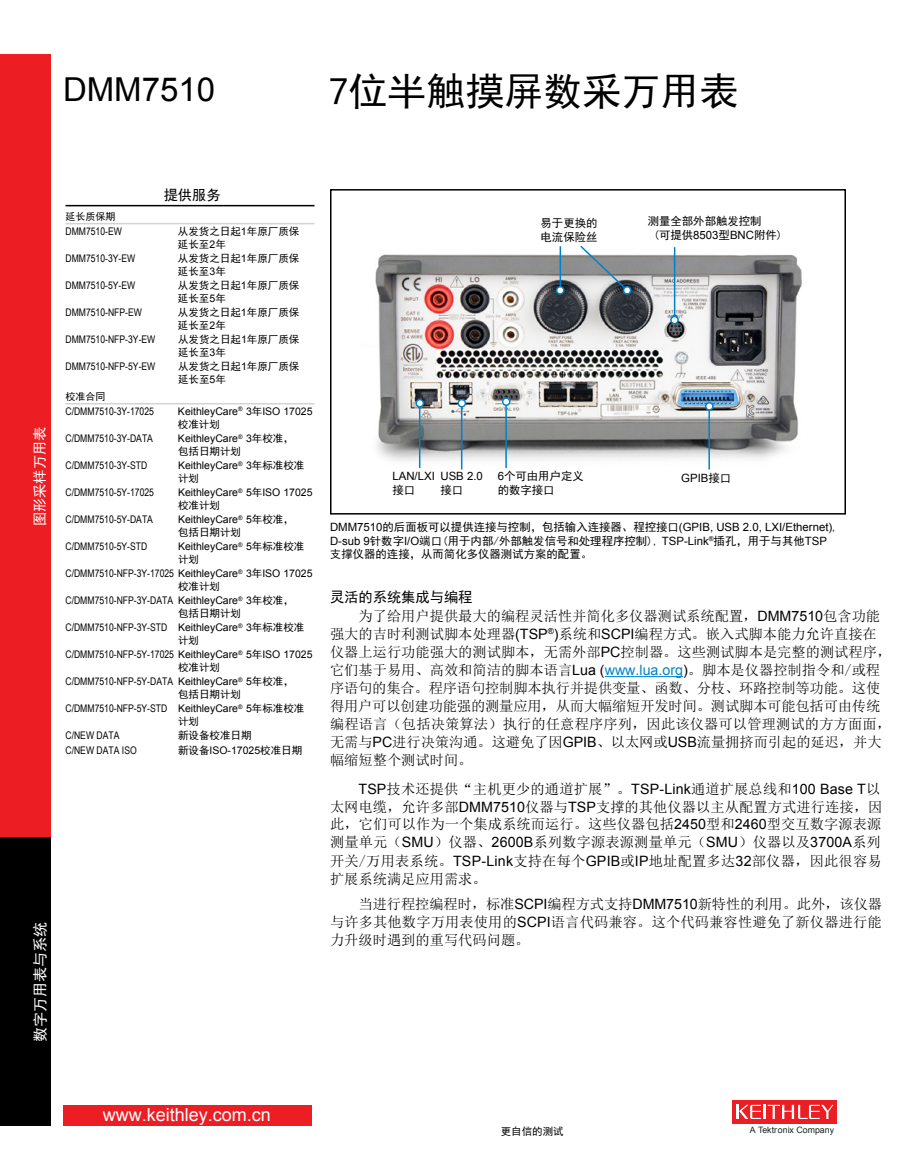
<style>
.page{position:relative;width:918px;height:1175px;background:#fff}
.page>*{position:absolute;margin:0;border:0;box-sizing:border-box;transform-origin:0 0}
.t1{font:39px "Sim Hei";color:#000}
.t2{font:33px "Arial";color:#000}
.t3{font:18px "Arial";color:#fff}
.t4{font:15px "Sim Hei";color:#fff}
.t5{font:14.25px/18px "Sim Sun";color:#000}
.t6{font:14.25px "Sim Hei";color:#000}
.t7{font:14.1px "Sim Hei";color:#fff}
.t8{font:11.4px/13.6px "Sim Hei";color:#000}
.t9{font:11.4px "Arial";color:#000}
.t10{font:10.5px "Arial Narrow";color:#000}
.t11{font:10.5px/12.6px "Sim Hei";color:#000}
.t12{font:10.5px "Arial";color:#000}
.t13{font:10.05px "Sim Hei";color:#000}
.t14{font:8.85px "Arial";color:#182321}
.s1{font-family:"Arial"}
.s2{font-family:"Sim Hei"}
.s3{font-family:"Arial";color:#0082ca}
</style>
<div class="page">
<div style="left:0;top:54px;width:51px;height:783px;background:#ed1d24"></div>
<div style="left:0;top:837px;width:51px;height:288px;background:#000"></div>
<div style="left:63px;top:1104px;width:249px;height:21px;background:#ed1d24"></div>
<div style="left:732px;top:1100px;width:105px;height:23px;background:#ed1d24"></div>
<hr style="left:763px;top:1104px;width:3px;height:15px;background:#fff">
<svg style="left:737px;top:1104px;width:24px;height:15px"></svg>
<svg style="left:768px;top:1104px;width:65px;height:15px"></svg>
<hr style="left:66px;top:205px;width:249px;height:1px;background:#000">
<hr style="left:66px;top:223px;width:249px;height:1px;background:#d1d3d4">
<hr style="left:66px;top:403px;width:249px;height:1px;background:#d1d3d4">
<img style="left:375px;top:246px;width:427px;height:224px">
<div style="left:330px;top:189px;width:516px;height:325px;border:2px solid #000"></div>
<hr style="left:560px;top:246px;width:1px;height:44px;background:#0082ca">
<hr style="left:708px;top:406px;width:2px;height:63px;background:#0082ca">
<hr style="left:674px;top:247px;width:1px;height:70px;background:#0082ca">
<div style="left:557px;top:287px;width:7px;height:7px;background:#fff;border-radius:50%"></div>
<div style="left:556px;top:286px;width:9px;height:9px;border:2px solid #0082ca;border-radius:50%"></div>
<svg style="left:579px;top:245px;width:54px;height:51px"></svg>
<div style="left:706px;top:403px;width:7px;height:7px;background:#fff;border-radius:50%"></div>
<div style="left:705px;top:402px;width:9px;height:8px;border:2px solid #0082ca;border-radius:50%"></div>
<hr style="left:461px;top:403px;width:1px;height:66px;background:#0082ca">
<div style="left:458px;top:399px;width:7px;height:8px;background:#fff;border-radius:50%"></div>
<div style="left:457px;top:399px;width:9px;height:8px;border:2px solid #0082ca;border-radius:50%"></div>
<hr style="left:505px;top:402px;width:2px;height:66px;background:#0082ca">
<div style="left:503px;top:398px;width:7px;height:7px;background:#fff;border-radius:50%"></div>
<div style="left:502px;top:397px;width:9px;height:9px;border:2px solid #0082ca;border-radius:50%"></div>
<hr style="left:419px;top:402px;width:1px;height:66px;background:#0082ca">
<div style="left:416px;top:399px;width:7px;height:8px;background:#fff;border-radius:50%"></div>
<div style="left:415px;top:399px;width:9px;height:8px;border:2px solid #0082ca;border-radius:50%"></div>
<div style="left:671px;top:316px;width:7px;height:7px;background:#fff;border-radius:50%"></div>
<div style="left:670px;top:316px;width:9px;height:8px;border:2px solid #0082ca;border-radius:50%"></div>
<hr style="left:605px;top:676px;width:78px;height:1px;background:#0082ca">
<h2 class="t2" style="left:63px;top:68px;width:154px">DMM7510</h2>
<h1 class="t1" style="left:329px;top:72px;width:411px">7位半触摸屏数采万用表</h1>
<p class="t7" style="left:33px;top:526px;width:101px;rotate:-90deg">图形采样万用表</p>
<p class="t4" style="left:33px;top:1042px;width:122px;rotate:-90deg">数字万用表与系统</p>
<p class="t6" style="left:164px;top:188px;width:58px">提供服务</p>
<p class="t13" style="left:66px;top:211px;width:51px">延长质保期</p>
<p class="t10" style="left:66px;top:223px;width:58px">DMM7510-EW</p>
<p class="t11" style="left:178px;top:225px;width:123px">从发货之日起<span class="s1">1</span>年原厂质保延长至<span class="s1">2</span>年</p>
<p class="t10" style="left:66px;top:250px;width:71px">DMM7510-3Y-EW</p>
<p class="t11" style="left:178px;top:252px;width:123px">从发货之日起<span class="s1">1</span>年原厂质保延长至<span class="s1">3</span>年</p>
<p class="t10" style="left:66px;top:277px;width:71px">DMM7510-5Y-EW</p>
<p class="t11" style="left:178px;top:279px;width:123px">从发货之日起<span class="s1">1</span>年原厂质保延长至<span class="s1">5</span>年</p>
<p class="t10" style="left:66px;top:304px;width:78px">DMM7510-NFP-EW</p>
<p class="t11" style="left:178px;top:306px;width:123px">从发货之日起<span class="s1">1</span>年原厂质保延长至<span class="s1">2</span>年</p>
<p class="t10" style="left:66px;top:331px;width:91px">DMM7510-NFP-3Y-EW</p>
<p class="t11" style="left:178px;top:333px;width:123px">从发货之日起<span class="s1">1</span>年原厂质保延长至<span class="s1">3</span>年</p>
<p class="t10" style="left:66px;top:358px;width:91px">DMM7510-NFP-5Y-EW</p>
<p class="t11" style="left:178px;top:360px;width:123px">从发货之日起<span class="s1">1</span>年原厂质保延长至<span class="s1">5</span>年</p>
<p class="t13" style="left:66px;top:391px;width:41px">校准合同</p>
<p class="t10" style="left:66px;top:403px;width:90px">C/DMM7510-3Y-17025</p>
<p class="t12" style="left:178px;top:404px;width:136px">KeithleyCare<sup>®</sup> 3<span class="s2">年</span>ISO 17025</p>
<p class="t11" style="left:178px;top:417px;width:43px">校准计划</p>
<p class="t10" style="left:66px;top:430px;width:89px">C/DMM7510-3Y-DATA</p>
<p class="t12" style="left:178px;top:431px;width:117px">KeithleyCare<sup>®</sup> 3<span class="s2">年校准，</span></p>
<p class="t11" style="left:178px;top:444px;width:64px">包括日期计划</p>
<p class="t10" style="left:66px;top:457px;width:83px">C/DMM7510-3Y-STD</p>
<p class="t12" style="left:178px;top:458px;width:128px">KeithleyCare<sup>®</sup> 3<span class="s2">年标准校准</span></p>
<p class="t11" style="left:178px;top:471px;width:22px">计划</p>
<p class="t10" style="left:66px;top:484px;width:90px">C/DMM7510-5Y-17025</p>
<p class="t12" style="left:178px;top:485px;width:136px">KeithleyCare<sup>®</sup> 5<span class="s2">年</span>ISO 17025</p>
<p class="t11" style="left:178px;top:498px;width:43px">校准计划</p>
<p class="t10" style="left:66px;top:511px;width:89px">C/DMM7510-5Y-DATA</p>
<p class="t12" style="left:178px;top:512px;width:117px">KeithleyCare<sup>®</sup> 5<span class="s2">年校准，</span></p>
<p class="t11" style="left:178px;top:525px;width:64px">包括日期计划</p>
<p class="t10" style="left:66px;top:538px;width:83px">C/DMM7510-5Y-STD</p>
<p class="t12" style="left:178px;top:539px;width:128px">KeithleyCare<sup>®</sup> 5<span class="s2">年标准校准</span></p>
<p class="t11" style="left:178px;top:552px;width:22px">计划</p>
<p class="t10" style="left:66px;top:565px;width:249px">C/DMM7510-NFP-3Y-17025 <span class="s1">KeithleyCare</span><sup>®</sup> <span class="s1">3</span><span class="s2">年</span><span class="s1">ISO 17025</span></p>
<p class="t11" style="left:178px;top:579px;width:43px">校准计划</p>
<p class="t10" style="left:66px;top:592px;width:230px">C/DMM7510-NFP-3Y-DATA <span class="s1">KeithleyCare</span><sup>®</sup> <span class="s1">3</span><span class="s2">年校准，</span></p>
<p class="t11" style="left:178px;top:606px;width:64px">包括日期计划</p>
<p class="t10" style="left:66px;top:619px;width:240px">C/DMM7510-NFP-3Y-STD <span class="s1">KeithleyCare</span><sup>®</sup> <span class="s1">3</span><span class="s2">年标准校准</span></p>
<p class="t11" style="left:178px;top:633px;width:22px">计划</p>
<p class="t10" style="left:66px;top:646px;width:249px">C/DMM7510-NFP-5Y-17025 <span class="s1">KeithleyCare</span><sup>®</sup> <span class="s1">5</span><span class="s2">年</span><span class="s1">ISO 17025</span></p>
<p class="t11" style="left:178px;top:660px;width:43px">校准计划</p>
<p class="t10" style="left:66px;top:673px;width:230px">C/DMM7510-NFP-5Y-DATA <span class="s1">KeithleyCare</span><sup>®</sup> <span class="s1">5</span><span class="s2">年校准，</span></p>
<p class="t11" style="left:178px;top:687px;width:64px">包括日期计划</p>
<p class="t10" style="left:66px;top:700px;width:240px">C/DMM7510-NFP-5Y-STD <span class="s1">KeithleyCare</span><sup>®</sup> <span class="s1">5</span><span class="s2">年标准校准</span></p>
<p class="t11" style="left:178px;top:714px;width:22px">计划</p>
<p class="t10" style="left:66px;top:727px;width:56px">C/NEW DATA</p>
<p class="t11" style="left:178px;top:729px;width:75px">新设备校准日期</p>
<p class="t10" style="left:66px;top:742px;width:73px">C/NEW DATA ISO</p>
<p class="t12" style="left:178px;top:743px;width:126px"><span class="s2">新设备</span>ISO-17025<span class="s2">校准日期</span></p>
<p class="t8" style="left:541px;top:216px;width:58px">易于更换的电流保险丝</p>
<p class="t8" style="left:653px;top:215px;width:131px;text-indent:-6px">测量全部外部触发控制<br>(可提供<span class="s1">8503</span>型<span class="s1">BNC</span>附件)</p>
<p class="t8" style="left:498px;top:469px;width:88px"><span class="s1">6</span>个可由用户定义</p>
<p class="t9" style="left:681px;top:470px;width:52px">GPIB<span class="s2">接口</span></p>
<p class="t8" style="left:498px;top:483px;width:58px">的数字接口</p>
<p class="t9" style="left:392px;top:469px;width:44px">LAN/LXI</p>
<p class="t8" style="left:392px;top:483px;width:24px">接口</p>
<p class="t9" style="left:330px;top:519px;width:510px">DMM7510<span class="s2">的后面板可以提供连接与控制，包括输入连接器、程控接口</span>(GPIB, USB 2.0, LXI/Ethernet)<span class="s2">,</span></p>
<p class="t8" style="left:330px;top:534px;width:499px"><span class="s1">D-sub 9</span>针数字<span class="s1">I/O</span>端口(用于内部/外部触发信号和处理程序控制), <span class="s1">TSP-Link</span><sup>®</sup>插孔，用于与其他<span class="s1">TSP</span>支撑仪器的连接，从而简化多仪器测试方案的配置。</p>
<p class="t6" style="left:330px;top:589px;width:144px">灵活的系统集成与编程</p>
<p class="t5" style="left:330px;top:607px;width:563px;text-indent:28px">为了给用户提供最大的编程灵活性并简化多仪器测试系统配置，<span class="s1">DMM7510</span>包含功能强大的吉时利测试脚本处理器<span class="s1">(TSP</span><sup>®</sup><span class="s1">)</span>系统和<span class="s1">SCPI</span>编程方式。嵌入式脚本能力允许直接在仪器上运行功能强大的测试脚本，无需外部<span class="s1">PC</span>控制器。这些测试脚本是完整的测试程序，它们基于易用、高效和简洁的脚本语言<span class="s1">Lua (</span><span class="s3">www.lua.org</span><span class="s1">)</span>。脚本是仪器控制指令和/或程序语句的集合。程序语句控制脚本执行并提供变量、函数、分枝、环路控制等功能。这使得用户可以创建功能强的测量应用，从而大幅缩短开发时间。测试脚本可能包括可由传统编程语言（包括决策算法）执行的任意程序序列，因此该仪器可以管理测试的方方面面，无需与<span class="s1">PC</span>进行决策沟通。这避免了因<span class="s1">GPIB</span>、以太网或<span class="s1">USB</span>流量拥挤而引起的延迟，并大幅缩短整个测试时间。</p>
<p class="t5" style="left:330px;top:779px;width:554px;text-indent:28px"><span class="s1">TSP</span>技术还提供“主机更少的通道扩展”。<span class="s1">TSP-Link</span>通道扩展总线和<span class="s1">100 Base T</span>以太网电缆，允许多部<span class="s1">DMM7510</span>仪器与<span class="s1">TSP</span>支撑的其他仪器以主从配置方式进行连接，因此，它们可以作为一个集成系统而运行。这些仪器包括<span class="s1">2450</span>型和<span class="s1">2460</span>型交互数字源表源测量单元（<span class="s1">SMU</span>）仪器、<span class="s1">2600B</span>系列数字源表源测量单元（<span class="s1">SMU</span>）仪器以及<span class="s1">3700A</span>系列开关/万用表系统。<span class="s1">TSP-Link</span>支持在每个<span class="s1">GPIB</span>或<span class="s1">IP</span>地址配置多达<span class="s1">32</span>部仪器，因此很容易扩展系统满足应用需求。</p>
<p class="t5" style="left:330px;top:894px;width:554px;text-align:justify;text-indent:28px">当进行程控编程时，标准<span class="s1">SCPI</span>编程方式支持<span class="s1">DMM7510</span>新特性的利用。此外，该仪器与许多其他数字万用表使用的<span class="s1">SCPI</span>语言代码兼容。这个代码兼容性避免了新仪器进行能力升级时遇到的重写代码问题。</p>
<p class="t9" style="left:440px;top:469px;width:44px">USB 2.0</p>
<p class="t8" style="left:440px;top:483px;width:24px">接口</p>
<p class="t3" style="left:103px;top:1103px;width:170px">www.keithley.com.cn</p>
<p class="t11" style="left:501px;top:1125px;width:64px">更自信的测试</p>
<p class="t14" style="left:750px;top:1123px;width:86px">A Tektronix Company</p>
</div>
